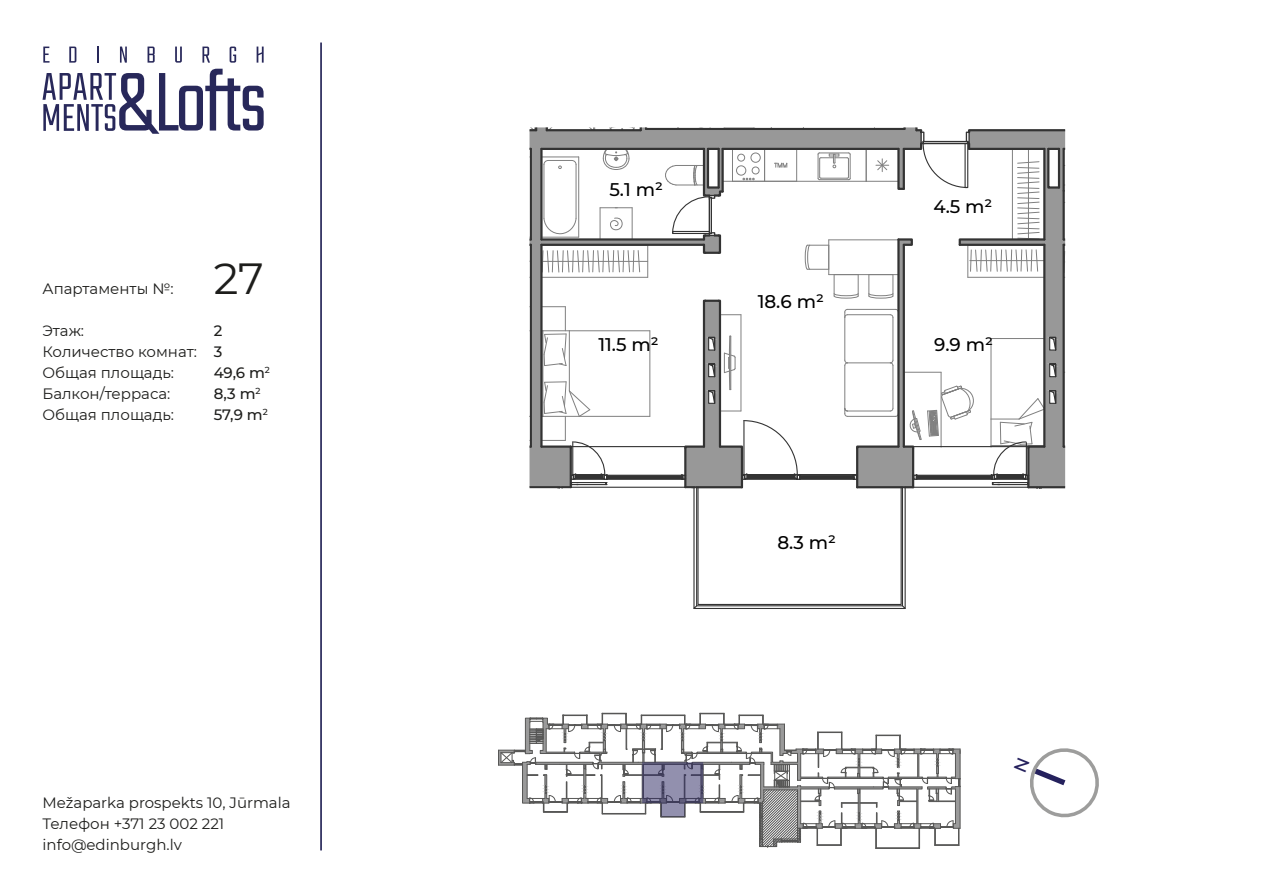
<style>
.page{position:relative;width:1263px;height:893px;background:#fff}
.page>*{position:absolute;margin:0;border:0;box-sizing:border-box;transform-origin:0 0}
.t1{font:43.5px "Montserrat";color:#1d1d1b}
.t2{font:500 18.3px "Montserrat";color:#000}
.t3{font:15px/21px "Montserrat";color:#1d1d1b}
.t4{font:500 15px/21px "Montserrat";color:#1d1d1b}
</style>
<div class="page">
<svg style="left:43px;top:47px;width:7px;height:16px"></svg>
<svg style="left:69px;top:47px;width:7px;height:16px"></svg>
<svg style="left:97px;top:47px;width:2px;height:16px"></svg>
<svg style="left:120px;top:47px;width:7px;height:16px"></svg>
<svg style="left:148px;top:47px;width:7px;height:16px"></svg>
<svg style="left:175px;top:47px;width:7px;height:16px"></svg>
<svg style="left:202px;top:47px;width:8px;height:16px"></svg>
<svg style="left:230px;top:47px;width:6px;height:16px"></svg>
<svg style="left:257px;top:47px;width:7px;height:16px"></svg>
<svg style="left:43px;top:69px;width:221px;height:65px"></svg>
<hr style="left:320px;top:43px;width:2px;height:807px;background:#28285a">
<svg style="left:529px;top:127px;width:536px;height:482px"></svg>
<svg style="left:498px;top:713px;width:463px;height:136px"></svg>
<svg style="left:1030px;top:748px;width:69px;height:70px"></svg>
<p class="t3" style="left:43px;top:278px;width:133px">Апартаменты №:</p>
<p class="t3" style="left:43px;top:320px;width:156px">Этаж:<br>Количество комнат:<br>Общая площадь:<br>Балкон/терраса:<br>Общая площадь:</p>
<h1 class="t1" style="left:214px;top:249px;width:52px">27</h1>
<p class="t4" style="left:214px;top:320px;width:58px">2<br>3<br>49,6 m<sup>2<br></sup>8,3 m<sup>2<br></sup>57,9 m<sup>2</sup></p>
<p class="t3" style="left:43px;top:792px;width:250px">Mežaparka prospekts 10, Jūrmala<br>Телефон +371 23 002 221 info@edinburgh.lv</p>
<p class="t2" style="left:609px;top:177px;width:55px">5.1 m²</p>
<p class="t2" style="left:598px;top:332px;width:62px">11.5 m²</p>
<p class="t2" style="left:758px;top:289px;width:68px">18.6 m²</p>
<p class="t2" style="left:777px;top:530px;width:60px">8.3 m²</p>
<p class="t2" style="left:933px;top:194px;width:61px">4.5 m²</p>
<p class="t2" style="left:934px;top:332px;width:60px">9.9 m²</p>
</div>
